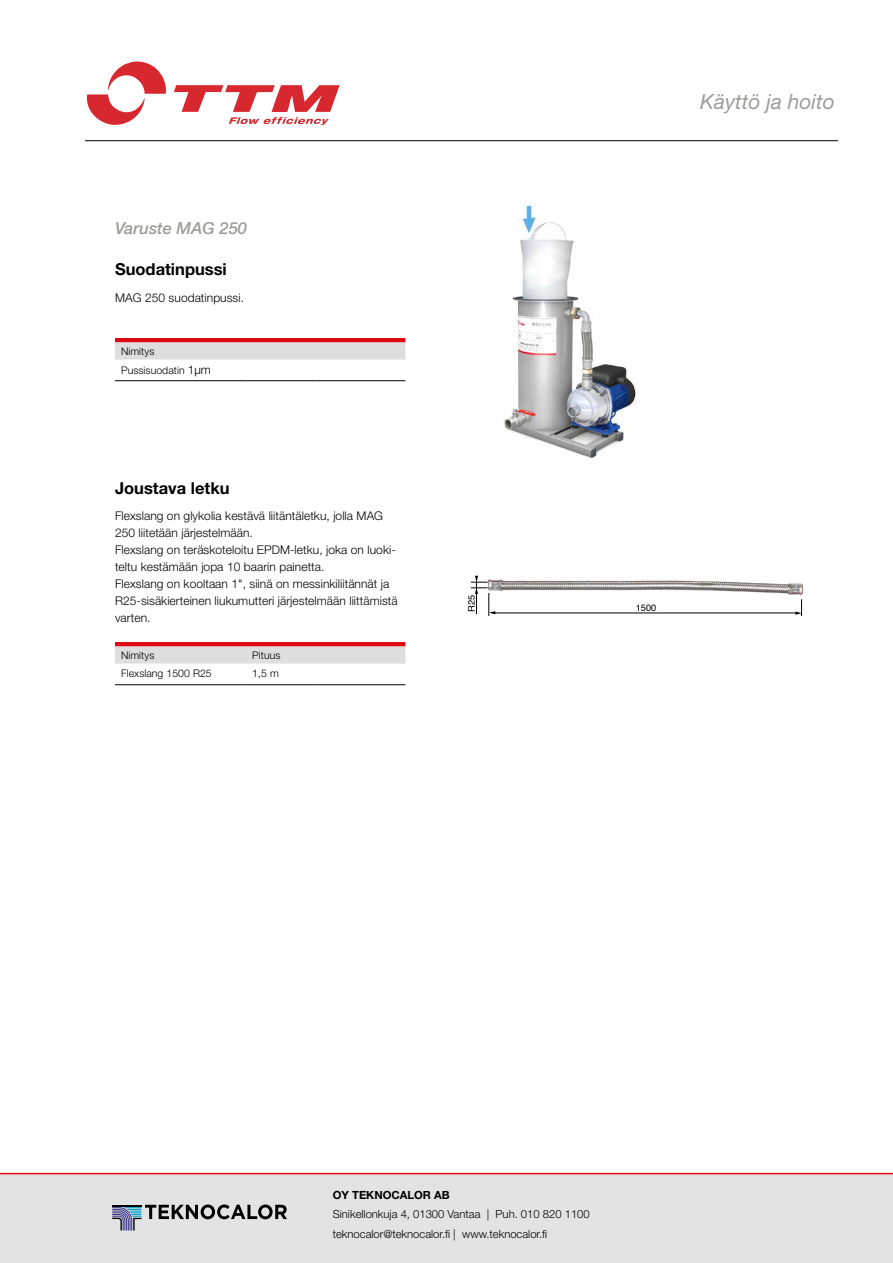
<style>
.page{position:relative;width:893px;height:1263px;background:#fff}
.page>*{position:absolute;margin:0;border:0;box-sizing:border-box;transform-origin:0 0}
.t1{font:italic 21px "Helvetica Neue LT Pro";color:#9d9d9c}
.t2{font:700 16.5px "Helvetica Neue LT Pro";color:#000}
.t3{font:italic 500 16.5px "Helvetica Neue";color:#9d9d9c}
.t4{font:300 12px/17px "Helvetica Neue LT Pro";letter-spacing:.005em;color:#000}
.t5{font:300 11.25px/19.5px "Helvetica Neue LT Pro";color:#000}
.t6{font:700 11.25px "Helvetica Neue LT Pro";color:#000}
.t7{font:300 10.5px/19px "Helvetica Neue LT Pro";letter-spacing:.005em;color:#000}
.t8{font:9.3px "Helvetica";color:#000}
.s1{font-size:12px}
</style>
<div class="page">
<div style="left:0;top:1174px;width:893px;height:89px;background:#e3e3e3"></div>
<hr style="left:0;top:1173px;width:893px;height:1px;background:#dc0812">
<hr style="left:85px;top:140px;width:753px;height:1px;background:#000">
<svg style="left:87px;top:62px;width:79px;height:63px"></svg>
<svg style="left:174px;top:85px;width:166px;height:40px"></svg>
<svg style="left:115px;top:642px;width:290px;height:21px;background:#deb3b5"></svg>
<hr style="left:115px;top:684px;width:131px;height:1px;background:#000">
<hr style="left:246px;top:684px;width:70px;height:1px;background:#000">
<hr style="left:316px;top:684px;width:89px;height:1px;background:#000">
<svg style="left:115px;top:338px;width:290px;height:21px;background:#ddb3b5"></svg>
<hr style="left:115px;top:380px;width:131px;height:1px;background:#000">
<hr style="left:246px;top:380px;width:70px;height:1px;background:#000">
<hr style="left:316px;top:380px;width:89px;height:1px;background:#000">
<img style="left:477px;top:575px;width:327px;height:42px">
<hr style="left:492px;top:613px;width:305px;height:1px;background:#000">
<svg style="left:471px;top:576px;width:24px;height:40px"></svg>
<svg style="left:795px;top:599px;width:7px;height:17px"></svg>
<img style="left:504px;top:204px;width:132px;height:255px">
<svg style="left:112px;top:1204px;width:175px;height:26px"></svg>
<h2 class="t3" style="left:115px;top:214px;width:134px">Varuste MAG 250</h2>
<h2 class="t2" style="left:115px;top:259px;width:113px">Suodatinpussi</h2>
<p class="t4" style="left:115px;top:289px;width:131px">MAG 250 suodatinpussi.</p>
<p class="t7" style="left:121px;top:341px;width:91px">Nimitys<br>Pussisuodatin <span class="s1">1µm</span></p>
<h2 class="t2" style="left:115px;top:478px;width:116px">Joustava letku</h2>
<p class="t4" style="left:115px;top:507px;width:284px">Flexslang on glykolia kestävä liitäntäletku, jolla MAG 250 liitetään järjestelmään.<br>Flexslang on teräskoteloitu EPDM-letku, joka on luoki&shy;teltu kestämään jopa 10 baarin painetta.<br>Flexslang on kooltaan 1", siinä on messinkiliitännät ja R25-sisäkierteinen liukumutteri järjestelmään liittämistä varten.</p>
<p class="t7" style="left:121px;top:645px;width:35px">Nimitys</p>
<p class="t7" style="left:252px;top:645px;width:30px">Pituus</p>
<p class="t7" style="left:121px;top:663px;width:92px">Flexslang 1500 R25</p>
<p class="t7" style="left:252px;top:663px;width:28px">1,5 m</p>
<h1 class="t1" style="left:700px;top:88px;width:136px">Käyttö ja hoito</h1>
<p class="t8" style="left:464px;top:612px;width:18px;rotate:-90deg">R25</p>
<p class="t8" style="left:636px;top:600px;width:22px">1500</p>
<p class="t6" style="left:333px;top:1188px;width:119px">OY TEKNOCALOR AB</p>
<p class="t5" style="left:333px;top:1204px;width:259px">Sinikellonkuja 4, 01300 Vantaa | Puh. 010 820 1100 teknocalor@teknocalor.fi | www.teknocalor.fi</p>
</div>
